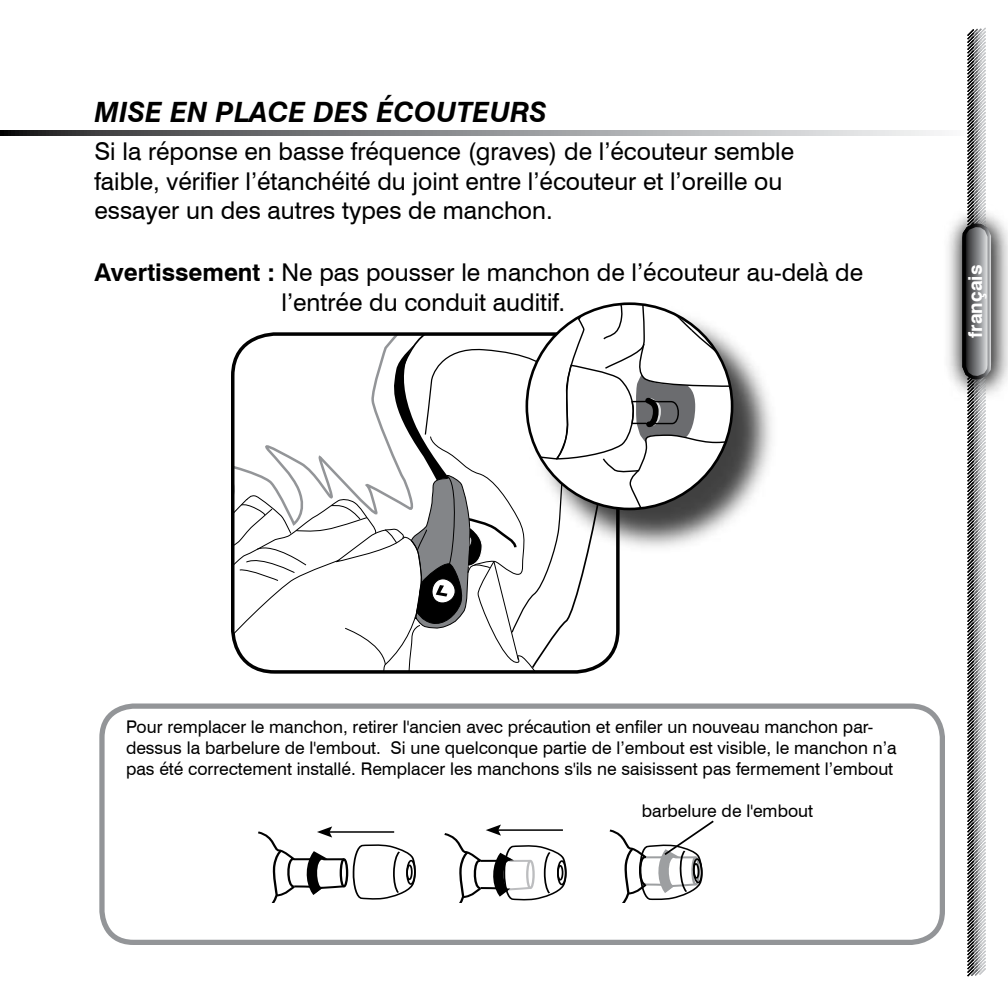
<style>
.page{position:relative;width:1008px;height:1008px;background:#fff}
.page>*{position:absolute;margin:0;border:0;box-sizing:border-box;transform-origin:0 0}
.t1{font:italic 700 28px "Swiss 721 BT";color:#000}
.t2{font:24.5px/29.4px "Swiss 721 BT";color:#000}
.t3{font:700 19.25px "Swiss 721 BT";color:#fff}
.t4{font:17.5px/21px "Swiss 721 BT";color:#000}
.s1{font-weight:700}
</style>
<div class="page">
<svg style="left:0;top:131px;width:942px;height:5px;background:#8e8f91"></svg>
<svg style="left:967px;top:27px;width:19px;height:950px;background:#9b9c9d"></svg>
<div style="left:943px;top:204px;width:65px;height:195px;background:#000;opacity:.65"></div>
<svg style="left:964px;top:225px;width:25px;height:153px;background:#7a7c7e"></svg>
<div style="left:962px;top:224px;width:29px;height:155px;border:4px solid #fff;border-radius:13px"></div>
<div style="left:99px;top:704px;width:846px;height:241px;border:5px solid #939598;border-radius:31px"></div>
<div style="left:529px;top:306px;width:252px;height:252px;background:#000;opacity:.75"></div>
<svg style="left:233px;top:305px;width:499px;height:367px"></svg>
<svg style="left:353px;top:844px;width:63px;height:56px"></svg>
<div style="left:340px;top:858px;width:8px;height:30px;border:2px solid #000;border-radius:50%"></div>
<hr style="left:327px;top:831px;width:67px;height:2px;background:#000">
<svg style="left:258px;top:826px;width:88px;height:77px"></svg>
<svg style="left:444px;top:825px;width:123px;height:78px"></svg>
<svg style="left:609px;top:820px;width:105px;height:83px"></svg>
<h1 class="t1" style="left:94px;top:95px;width:454px">MISE EN PLACE DES ÉCOUTEURS</h1>
<h2 class="t2" style="left:94px;top:137px;width:701px">Si la réponse en basse fréquence (graves) de l’écouteur semble faible, vérifier l’étanchéité du joint entre l’écouteur et l’oreille ou essayer un des autres types de manchon.</h2>
<h2 class="t2" style="left:282px;top:258px;width:583px;text-indent:-187px"><span class="s1">Avertissement :</span> Ne pas pousser le manchon de l’écouteur au-delà de l’entrée du conduit auditif.</h2>
<p class="t3" style="left:964px;top:338px;width:75px;rotate:-90deg">français</p>
<p class="t4" style="left:126px;top:716px;width:772px">Pour remplacer le manchon, retirer l'ancien avec précaution et enfiler un nouveau manchon par&shy;dessus la barbelure de l'embout. Si une quelconque partie de l’embout est visible, le manchon n’a pas été correctement installé. Remplacer les manchons s'ils ne saisissent pas fermement l’embout</p>
<p class="t4" style="left:642px;top:800px;width:173px">barbelure de l'embout</p>
</div>
